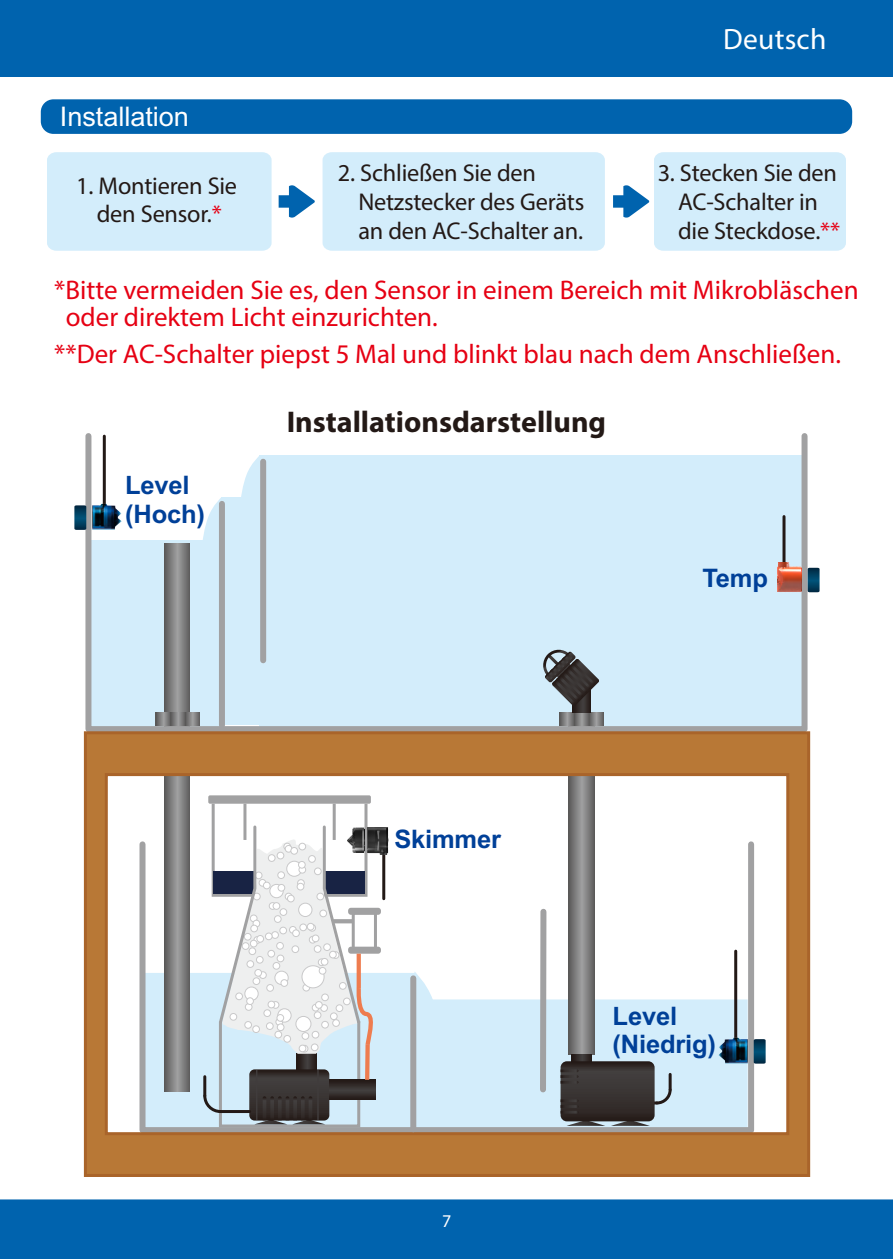
<style>
.page{position:relative;width:893px;height:1259px;background:#fff}
.page>*{position:absolute;margin:0;border:0;box-sizing:border-box;transform-origin:0 0}
.t1{font:700 30px "Myriad Pro";color:#231916}
.t2{font:29.4px "Myriad Pro";letter-spacing:.01em;color:#fff}
.t3{font:27px/26.4px "Myriad Pro";color:#e60013}
.t4{font:27px "Arial Unicode MS";color:#fff}
.t5{font:700 25.5px/28.5px "Arial";letter-spacing:-.005em;color:#004098}
.t6{font:24.3px/28.8px "Myriad Pro";letter-spacing:-.01em;color:#231916}
.t7{font:18px "Myriad Pro";color:#fff}
.s1{color:#e60013}
</style>
<div class="page">
<div style="left:0;top:0;width:893px;height:77px;background:#0063ae"></div>
<div style="left:0;top:1199px;width:893px;height:60px;background:#0063ae"></div>
<div style="left:41px;top:99px;width:811px;height:35px;background:#0063ae;border-radius:13px"></div>
<div style="left:47px;top:152px;width:225px;height:99px;background:#d3edfb;border-radius:9px"></div>
<div style="left:323px;top:152px;width:282px;height:99px;background:#d3edfb;border-radius:9px"></div>
<div style="left:654px;top:152px;width:192px;height:99px;background:#d3edfb;border-radius:9px"></div>
<svg style="left:279px;top:185px;width:36px;height:33px"></svg>
<svg style="left:613px;top:185px;width:36px;height:33px"></svg>
<div style="left:92px;top:540px;width:130px;height:187px;background:#d3edfb"></div>
<div style="left:259px;top:455px;width:544px;height:274px;background:#d3edfb"></div>
<svg style="left:164px;top:543px;width:26px;height:169px"></svg>
<svg style="left:241px;top:456px;width:18px;height:41px"></svg>
<svg style="left:203px;top:498px;width:18px;height:42px"></svg>
<div style="left:221px;top:497px;width:44px;height:228px;background:#d3edfb"></div>
<div style="left:85px;top:433px;width:722px;height:299px;border:6px solid #a1a1a2"></div>
<hr style="left:782px;top:516px;width:3px;height:48px;background:#231916">
<div style="left:219px;top:504px;width:6px;height:221px;background:#a1a1a2"></div>
<div style="left:260px;top:462px;width:6px;height:198px;background:#a1a1a2"></div>
<svg style="left:83px;top:730px;width:728px;height:447px"></svg>
<div style="left:410px;top:978px;width:6px;height:151px;background:#a1a1a2"></div>
<div style="left:540px;top:911px;width:6px;height:178px;background:#a1a1a2"></div>
<div style="left:219px;top:1019px;width:141px;height:108px;border:3px solid #a1a1a2"></div>
<div style="left:208px;top:795px;width:163px;height:8px;background:#a1a1a2;border-radius:2px"></div>
<hr style="left:243px;top:803px;width:3px;height:37px;background:#a1a1a2">
<hr style="left:333px;top:803px;width:3px;height:37px;background:#a1a1a2">
<svg style="left:297px;top:1054px;width:19px;height:15px"></svg>
<svg style="left:249px;top:1069px;width:80px;height:51px"></svg>
<svg style="left:254px;top:1096px;width:71px;height:28px"></svg>
<hr style="left:317px;top:1070px;width:2px;height:50px;background:#403c3c">
<hr style="left:256px;top:1070px;width:1px;height:50px;background:#403c3c">
<svg style="left:329px;top:1079px;width:47px;height:20px"></svg>
<svg style="left:156px;top:712px;width:14px;height:13px"></svg>
<svg style="left:185px;top:712px;width:15px;height:13px"></svg>
<svg style="left:170px;top:712px;width:15px;height:13px"></svg>
<svg style="left:560px;top:712px;width:14px;height:13px"></svg>
<svg style="left:589px;top:712px;width:14px;height:13px"></svg>
<svg style="left:574px;top:713px;width:15px;height:12px"></svg>
<hr style="left:203px;top:1076px;width:3px;height:19px;background:#231916">
<svg style="left:202px;top:1092px;width:22px;height:22px"></svg>
<hr style="left:221px;top:1110px;width:29px;height:3px;background:#231916">
<hr style="left:669px;top:1074px;width:3px;height:15px;background:#231916">
<svg style="left:655px;top:1086px;width:18px;height:20px"></svg>
<svg style="left:572px;top:1055px;width:19px;height:6px"></svg>
<svg style="left:566px;top:1121px;width:39px;height:4px"></svg>
<svg style="left:611px;top:1121px;width:39px;height:4px"></svg>
<svg style="left:561px;top:1061px;width:94px;height:60px"></svg>
<svg style="left:561px;top:1069px;width:17px;height:14px"></svg>
<svg style="left:561px;top:1099px;width:17px;height:14px"></svg>
<svg style="left:348px;top:907px;width:33px;height:8px"></svg>
<div style="left:348px;top:946px;width:33px;height:7px;background:#a1a1a2;border-radius:3px"></div>
<hr style="left:382px;top:852px;width:3px;height:46px;background:#231916">
<div style="left:365px;top:1045px;width:5px;height:34px;background:#ee7c4f"></div>
<hr style="left:734px;top:951px;width:3px;height:87px;background:#231916">
<svg style="left:572px;top:706px;width:18px;height:7px"></svg>
<svg style="left:543px;top:649px;width:56px;height:57px"></svg>
<svg style="left:754px;top:1039px;width:12px;height:24px"></svg>
<img style="left:718px;top:1037px;width:30px;height:26px">
<hr style="left:103px;top:436px;width:3px;height:68px;background:#231916">
<svg style="left:74px;top:505px;width:12px;height:25px"></svg>
<img style="left:92px;top:504px;width:30px;height:26px">
<svg style="left:217px;top:824px;width:162px;height:229px"></svg>
<svg style="left:808px;top:568px;width:11px;height:24px"></svg>
<img style="left:368px;top:827px;width:20px;height:28px">
<img style="left:347px;top:827px;width:17px;height:26px">
<img style="left:777px;top:562px;width:25px;height:30px">
<p class="t4" style="left:60px;top:107px;width:131px">Installation</p>
<p class="t6" style="left:76px;top:173px;width:162px;text-align:center">1. Montieren Sie den Sensor.<span class="s1">*</span></p>
<p class="t2" style="left:723px;top:27px;width:105px">Deutsch</p>
<p class="t6" style="left:358px;top:161px;width:227px;text-indent:-20px">2. Schließen Sie den<br>Netzstecker des Geräts an den AC-Schalter an.</p>
<p class="t6" style="left:678px;top:161px;width:164px;text-indent:-20px">3. Stecken Sie den<br>AC-Schalter in die Steckdose.<span class="s1">**</span></p>
<p class="t3" style="left:66px;top:279px;width:794px;text-indent:-11px">*Bitte vermeiden Sie es, den Sensor in einem Bereich mit Mikrobläschen oder direktem Licht einzurichten.</p>
<p class="t3" style="left:54px;top:343px;width:788px">**Der AC-Schalter piepst 5 Mal und blinkt blau nach dem Anschließen.</p>
<p class="t5" style="left:125px;top:473px;width:81px">Level (Hoch)</p>
<p class="t1" style="left:287px;top:410px;width:321px">Installationsdarstellung</p>
<p class="t5" style="left:702px;top:566px;width:67px">Temp</p>
<p class="t5" style="left:394px;top:827px;width:108px">Skimmer</p>
<p class="t7" style="left:442px;top:1214px;width:11px">7</p>
<p class="t5" style="left:613px;top:1004px;width:105px">Level (Niedrig)</p>
</div>
